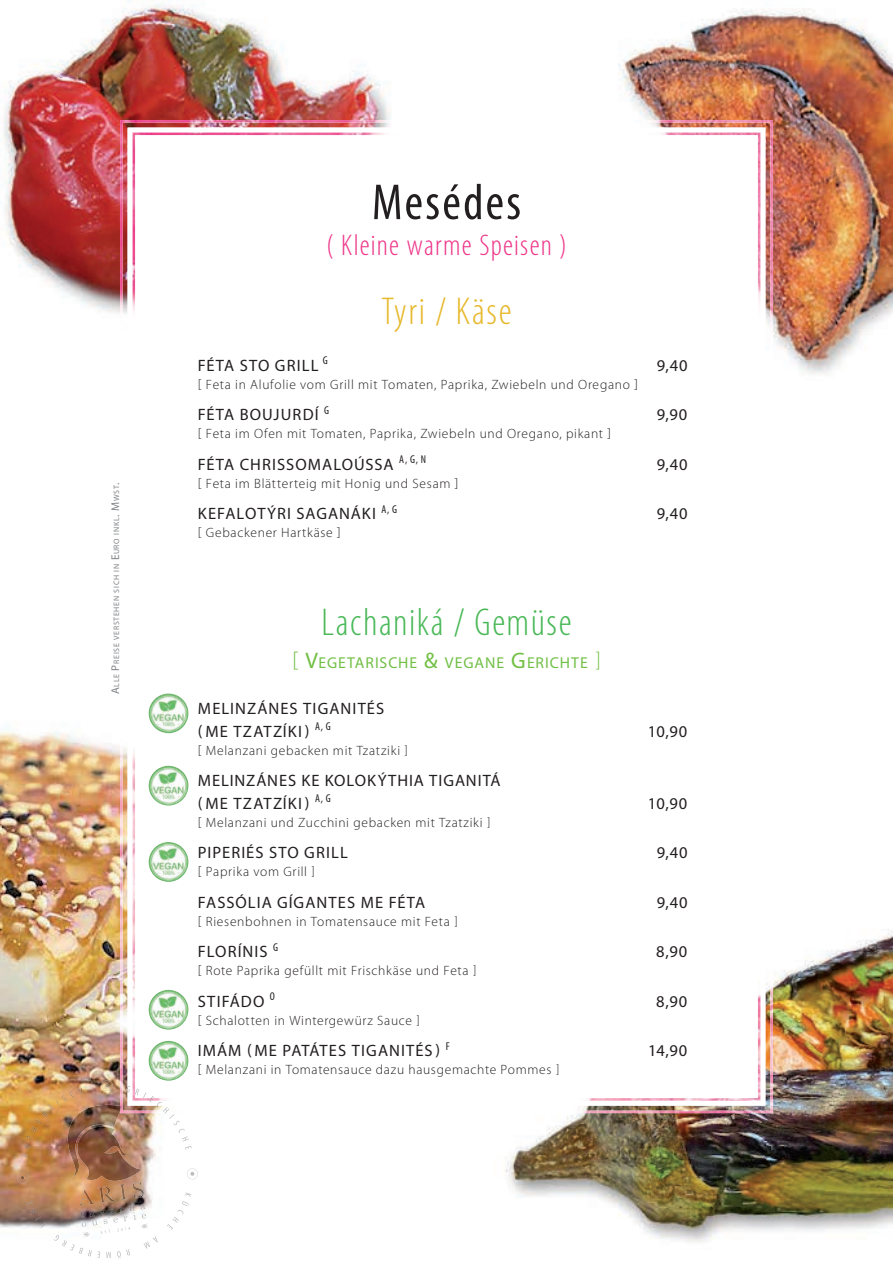
<style>
.page{position:relative;width:893px;height:1263px;background:#fff}
.page>*{position:absolute;margin:0;border:0;box-sizing:border-box;transform-origin:0 0}
.t1{font:condensed 51px "Myriad Pro";letter-spacing:.045em;color:#231f20}
.t2{font:300 condensed 39px "Myriad Pro";letter-spacing:.035em;color:#49b857}
.t3{font:300 condensed 39px "Myriad Pro";letter-spacing:.045em;color:#e7b92d}
.t4{font:300 condensed 30px "Myriad Pro";letter-spacing:.04em;color:#ee3689}
.t5{font:16.5px/22.5px "Myriad Pro";letter-spacing:.06em;color:#231f20}
.t6{font:15.75px "Myriad Pro";letter-spacing:.06em;color:#71bf44}
.t7{font:300 13.5px "Myriad Pro";letter-spacing:.05em;color:#231f20}
.t8{font:7.8px "Myriad Pro";letter-spacing:.085em;color:#808285}
.s1{font-size:11.25px}
.s2{font-weight:300;font-size:22.5px}
.s3{font-size:22.5px}
.s4{font-weight:300;font-stretch:condensed;font-size:22.5px}
.s5{font-stretch:condensed}
</style>
<div class="page">
<img style="left:0;top:0;width:893px;height:1259px">
<img style="left:120px;top:120px;width:653px;height:993px">
<img style="left:133px;top:133px;width:627px;height:968px">
<svg style="left:101px;top:1080px;width:12px;height:11px"></svg>
<svg style="left:194px;top:1168px;width:4px;height:11px"></svg>
<svg style="left:17px;top:1172px;width:3px;height:11px"></svg>
<svg style="left:80px;top:1206px;width:68px;height:31px"></svg>
<img style="left:105px;top:1083px;width:23px;height:9px">
<svg style="left:62px;top:1087px;width:21px;height:13px"></svg>
<img style="left:55px;top:1100px;width:73px;height:4px">
<img style="left:48px;top:1104px;width:121px;height:7px">
<svg style="left:128px;top:1086px;width:40px;height:25px"></svg>
<img style="left:20px;top:1111px;width:174px;height:95px">
<img style="left:149px;top:842px;width:39px;height:40px;border-radius:20px">
<img style="left:149px;top:990px;width:39px;height:40px;border-radius:20px">
<img style="left:149px;top:1041px;width:39px;height:40px;border-radius:20px">
<img style="left:149px;top:766px;width:39px;height:39px;border-radius:20px">
<img style="left:149px;top:693px;width:39px;height:40px;border-radius:20px">
<p class="t8" style="left:112px;top:694px;width:213px;rotate:-90deg"><span class="s1">A</span>LLE <span class="s1">P</span>REISE VERSTEHEN SICH IN <span class="s1">E</span>URO INKL<span class="s1">. M</span>WST<span class="s1">.</span></p>
<h1 class="t1" style="left:372px;top:171px;width:151px">Mesédes</h1>
<h3 class="t4" style="left:326px;top:227px;width:242px">( Kleine warme Speisen )</h3>
<h2 class="t3" style="left:381px;top:288px;width:132px">Tyri / Käse</h2>
<p class="t5" style="left:198px;top:354px;width:131px">FÉTA STO GRILL <sup>G</sup></p>
<p class="t5" style="left:657px;top:354px;width:32px">9,40</p>
<p class="t7" style="left:198px;top:376px;width:442px">[ Feta in Alufolie vom Grill mit Tomaten, Paprika, Zwiebeln und Oregano ]</p>
<p class="t5" style="left:198px;top:403px;width:133px">FÉTA BOUJURDÍ <sup>G</sup></p>
<p class="t5" style="left:657px;top:403px;width:32px">9,90</p>
<p class="t7" style="left:198px;top:425px;width:415px">[ Feta im Ofen mit Tomaten, Paprika, Zwiebeln und Oregano, pikant ]</p>
<p class="t5" style="left:198px;top:453px;width:230px">FÉTA CHRISSOMALOÚSSA <sup>A,</sup> <sup>G,</sup> <sup>N</sup></p>
<p class="t5" style="left:657px;top:453px;width:32px">9,40</p>
<p class="t7" style="left:198px;top:475px;width:262px">[ Feta im Blätterteig mit Honig und Sesam ]</p>
<p class="t5" style="left:198px;top:502px;width:201px">KEFALOTÝRI SAGANÁKI <sup>A,</sup> <sup>G</sup></p>
<p class="t5" style="left:657px;top:502px;width:32px">9,40</p>
<p class="t7" style="left:198px;top:524px;width:144px">[ Gebackener Hartkäse ]</p>
<h2 class="t2" style="left:321px;top:599px;width:252px">Lachaniká / Gemüse</h2>
<p class="t6" style="left:292px;top:653px;width:310px"><span class="s2">[</span> <span class="s3">V</span>EGETARISCHE <span class="s3">&amp;</span> VEGANE <span class="s3">G</span>ERICHTE <span class="s4">]</span></p>
<p class="t5" style="left:198px;top:697px;width:188px">MELINZÁNES TIGANITÉS (ME TZATZÍKI) <sup>A,</sup> <sup>G</sup></p>
<p class="t7" style="left:198px;top:742px;width:212px">[ Melanzani gebacken mit Tzatziki <span class="s5">]</span></p>
<p class="t5" style="left:198px;top:769px;width:304px">MELINZÁNES KE KOLOKÝTHIA TIGANITÁ (ME TZATZÍKI) <sup>A,</sup> <sup>G</sup></p>
<p class="t5" style="left:648px;top:720px;width:41px">10,90</p>
<p class="t5" style="left:648px;top:792px;width:41px">10,90</p>
<p class="t7" style="left:198px;top:814px;width:294px">[ Melanzani und Zucchini gebacken mit Tzatziki <span class="s5">]</span></p>
<p class="t5" style="left:198px;top:841px;width:151px">PIPERIÉS STO GRILL</p>
<p class="t5" style="left:657px;top:841px;width:32px">9,40</p>
<p class="t7" style="left:198px;top:863px;width:119px">[ Paprika vom Grill <span class="s5">]</span></p>
<p class="t5" style="left:198px;top:891px;width:229px">FASSÓLIA GÍGANTES ME FÉTA</p>
<p class="t5" style="left:657px;top:891px;width:32px">9,40</p>
<p class="t7" style="left:198px;top:913px;width:261px">[ Riesenbohnen in Tomatensauce mit Feta <span class="s5">]</span></p>
<p class="t5" style="left:198px;top:940px;width:82px">FLORÍNIS <sup>G</sup></p>
<p class="t5" style="left:656px;top:940px;width:33px">8,90</p>
<p class="t7" style="left:198px;top:962px;width:280px">[ Rote Paprika gefüllt mit Frischkäse und Feta <span class="s5">]</span></p>
<p class="t5" style="left:198px;top:990px;width:78px">STIFÁDO <sup>O</sup></p>
<p class="t5" style="left:656px;top:990px;width:33px">8,90</p>
<p class="t7" style="left:198px;top:1012px;width:223px">[ Schalotten in Wintergewürz Sauce <span class="s5">]</span></p>
<p class="t5" style="left:198px;top:1039px;width:253px">IMÁM (ME PATÁTES TIGANITÉS) <sup>F</sup></p>
<p class="t5" style="left:648px;top:1039px;width:41px">14,90</p>
<p class="t7" style="left:198px;top:1061px;width:363px">[ Melanzani in Tomatensauce dazu hausgemachte Pommes <span class="s5">]</span></p>
</div>
